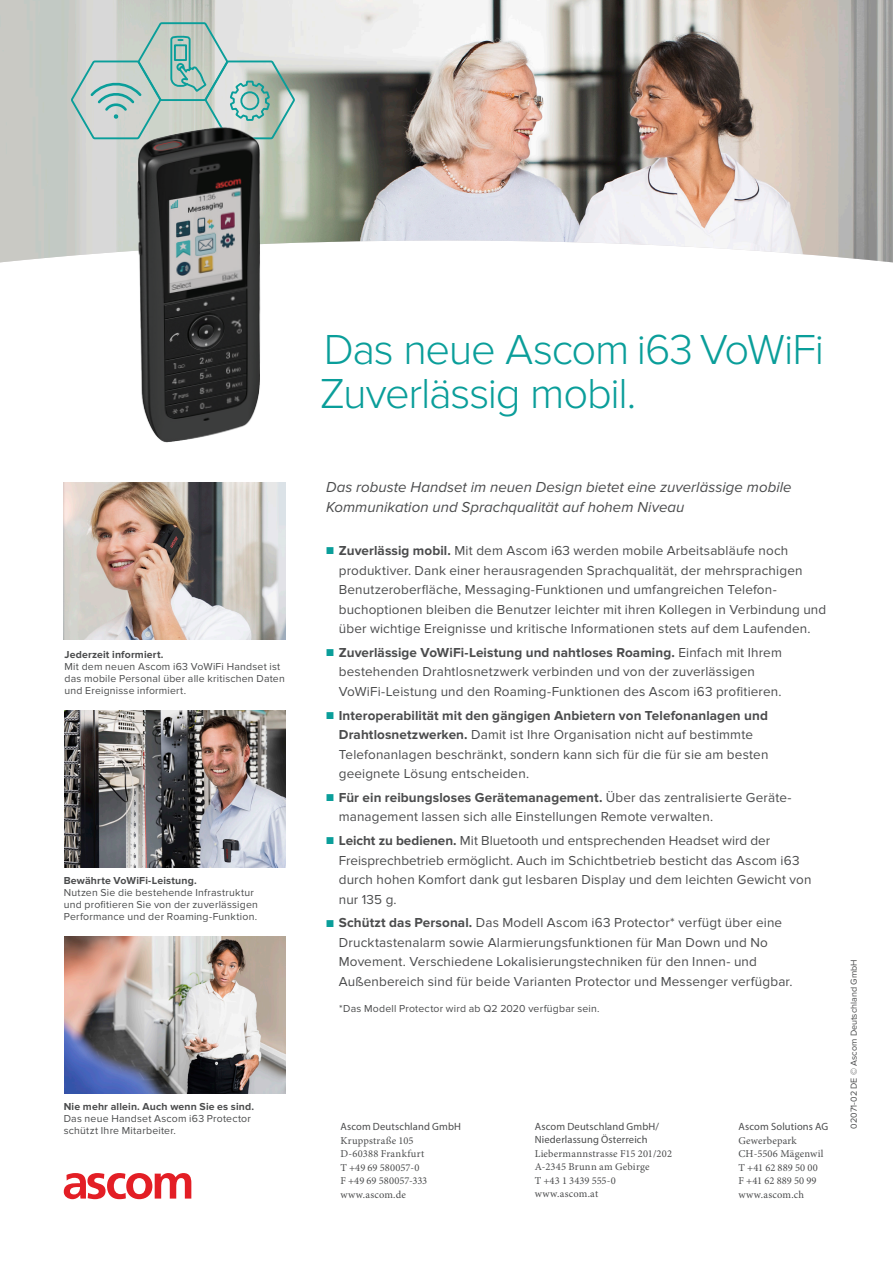
<style>
.page{position:relative;width:893px;height:1263px;background:#fff}
.page>*{position:absolute;margin:0;border:0;box-sizing:border-box;transform-origin:0 0}
.Heading_L2_-_Ascom_B{font:300 43.5px "Proxima Nova";letter-spacing:-.03em;color:#0a9e9a}
.Preamble_L3{font:italic 15px/19.5px "Proxima Nova";letter-spacing:.005em;color:#4b4c4d}
.t1{font:13.5px/19.5px "Proxima Nova";letter-spacing:.01em;color:#4b4c4d}
.Captions__boilerplat{font:10.5px/12px "Proxima Nova";letter-spacing:.02em;color:#4b4c4d}
.Captions__boilerplat-2{font:10.5px "Minion Pro";letter-spacing:.02em;color:#4b4c4d}
.Captions__boilerplat-3{font:10.5px "Myriad Pro";letter-spacing:.015em;color:#4b4c4d}
.Captions__boilerplat-4{font:700 10.5px "Proxima Nova";letter-spacing:.015em;color:#4b4c4d}
.Captions__boilerplat-5{font:10.5px "Minion Pro";color:#4b4c4d}
.Marketing_material_I{font:9px "Proxima Nova";color:#4b4c4d}
.s1{font-size:12px;color:#0a9e9a}
.s2{font-weight:700}
</style>
<div class="page">
<img style="left:0;top:0;width:893px;height:262px">
<img style="left:64px;top:483px;width:222px;height:157px">
<img style="left:64px;top:711px;width:222px;height:157px">
<img style="left:64px;top:936px;width:222px;height:157px">
<svg style="left:69px;top:21px;width:228px;height:120px;background:#becec9"></svg>
<img style="left:104px;top:98px;width:195px;height:345px">
<svg style="left:64px;top:1173px;width:127px;height:26px"></svg>
<p class="Captions__boilerplat-4" style="left:64px;top:648px;width:101px">Jederzeit informiert.</p>
<p class="Captions__boilerplat" style="left:64px;top:661px;width:222px">Mit dem neuen Ascom i63 VoWiFi Handset ist das mobile Personal über alle kritischen Daten und Ereignisse informiert.</p>
<p class="Captions__boilerplat-4" style="left:64px;top:874px;width:135px">Bewährte VoWiFi-Leistung.</p>
<p class="Captions__boilerplat" style="left:64px;top:886px;width:196px">Nutzen Sie die bestehende Infrastruktur und profitieren Sie von der zuverlässigen<br>Performance und der Roaming-Funktion.</p>
<p class="Captions__boilerplat-4" style="left:64px;top:1100px;width:192px">Nie mehr allein. Auch wenn Sie es sind.</p>
<p class="Captions__boilerplat" style="left:64px;top:1112px;width:189px">Das neue Handset Ascom i63 Protector schützt Ihre Mitarbeiter.</p>
<p class="Heading_L2_-_Ascom_B" style="left:324px;top:325px;width:502px">Das neue Ascom i63 VoWiFi</p>
<p class="Heading_L2_-_Ascom_B" style="left:320px;top:368px;width:318px">Zuverlässig mobil.</p>
<p class="Preamble_L3" style="left:326px;top:478px;width:467px">Das robuste Handset im neuen Design bietet eine zuverlässige mobile<br>Kommunikation und Sprachqualität auf hohem Niveau</p>
<p class="t1" style="left:339px;top:541px;width:489px;text-indent:-13px"><span class="s1">■</span> <span class="s2">Zuverlässig mobil.</span> Mit dem Ascom i63 werden mobile Arbeitsabläufe noch produktiver. Dank einer herausragenden Sprachqualität, der mehrsprachigen Benutzeroberfläche, Messaging-Funktionen und umfangreichen Telefon&shy;buchoptionen bleiben die Benutzer leichter mit ihren Kollegen in Verbindung und über wichtige Ereignisse und kritische Informationen stets auf dem Laufenden.</p>
<p class="t1" style="left:339px;top:643px;width:445px;text-indent:-13px"><span class="s1">■</span> <span class="s2">Zuverlässige VoWiFi-Leistung und nahtloses Roaming.</span> Einfach mit Ihrem bestehenden Drahtlosnetzwerk verbinden und von der zuverlässigen<br>VoWiFi-Leistung und den Roaming-Funktionen des Ascom i63 profitieren.</p>
<p class="t1" style="left:339px;top:705px;width:431px;text-indent:-13px"><span class="s1">■</span> <span class="s2">Interoperabilität mit den gängigen Anbietern von Telefonanlagen und Drahtlosnetzwerken.</span> Damit ist Ihre Organisation nicht auf bestimmte Telefonanlagen beschränkt, sondern kann sich für die für sie am besten geeignete Lösung entscheiden.</p>
<p class="t1" style="left:339px;top:788px;width:453px;text-indent:-13px"><span class="s1">■</span> <span class="s2">Für ein reibungsloses Gerätemanagement.</span> Über das zentralisierte Geräte&shy;management lassen sich alle Einstellungen Remote verwalten.</p>
<p class="t1" style="left:339px;top:831px;width:474px;text-indent:-13px"><span class="s1">■</span> <span class="s2">Leicht zu bedienen.</span> Mit Bluetooth und entsprechenden Headset wird der Freisprechbetrieb ermöglicht. Auch im Schichtbetrieb besticht das Ascom i63 durch hohen Komfort dank gut lesbaren Display und dem leichten Gewicht von nur 135 g.</p>
<p class="t1" style="left:339px;top:913px;width:455px;text-indent:-13px"><span class="s1">■</span> <span class="s2">Schützt das Personal.</span> Das Modell Ascom i63 Protector* verfügt über eine Drucktastenalarm sowie Alarmierungsfunktionen für Man Down und No Movement. Verschiedene Lokalisierungstechniken für den Innen- und Außenbereich sind für beide Varianten Protector und Messenger verfügbar.</p>
<p class="Captions__boilerplat" style="left:339px;top:1003px;width:262px">*Das Modell Protector wird ab Q2 2020 verfügbar sein.</p>
<p class="Captions__boilerplat-3" style="left:340px;top:1120px;width:122px">Ascom Deutschland GmbH</p>
<p class="Captions__boilerplat-2" style="left:340px;top:1133px;width:75px">Kruppstraße 105</p>
<p class="Captions__boilerplat-2" style="left:340px;top:1147px;width:86px">D-60388 Frankfurt</p>
<p class="Captions__boilerplat-2" style="left:340px;top:1160px;width:81px">T +49 69 580057-0</p>
<p class="Captions__boilerplat-2" style="left:340px;top:1174px;width:88px">F +49 69 580057-333</p>
<p class="Captions__boilerplat-2" style="left:340px;top:1187px;width:67px">www.ascom.de</p>
<p class="Captions__boilerplat-3" style="left:535px;top:1120px;width:126px">Ascom Deutschland GmbH/</p>
<p class="Captions__boilerplat-3" style="left:535px;top:1133px;width:114px">Niederlassung Österreich</p>
<p class="Captions__boilerplat-2" style="left:535px;top:1146px;width:139px">Liebermannstrasse F15 201/202</p>
<p class="Captions__boilerplat-2" style="left:535px;top:1160px;width:116px">A-2345 Brunn am Gebirge</p>
<p class="Captions__boilerplat-5" style="left:535px;top:1173px;width:83px">T +43 1 3439 555-0</p>
<p class="Captions__boilerplat-2" style="left:535px;top:1187px;width:65px">www.ascom.at</p>
<p class="Captions__boilerplat-3" style="left:738px;top:1120px;width:91px">Ascom Solutions AG</p>
<p class="Captions__boilerplat-2" style="left:738px;top:1133px;width:60px">Gewerbepark</p>
<p class="Captions__boilerplat-2" style="left:738px;top:1147px;width:87px">CH-5506 Mägenwil</p>
<p class="Captions__boilerplat-2" style="left:738px;top:1160px;width:81px">T +41 62 889 50 00</p>
<p class="Captions__boilerplat-2" style="left:738px;top:1174px;width:80px">F +41 62 889 50 99</p>
<p class="Captions__boilerplat-2" style="left:738px;top:1187px;width:67px">www.ascom.ch</p>
<p class="Marketing_material_I" style="left:848px;top:1129px;width:171px;rotate:-90deg">02071-02 DE © Ascom Deutschland GmbH</p>
</div>
